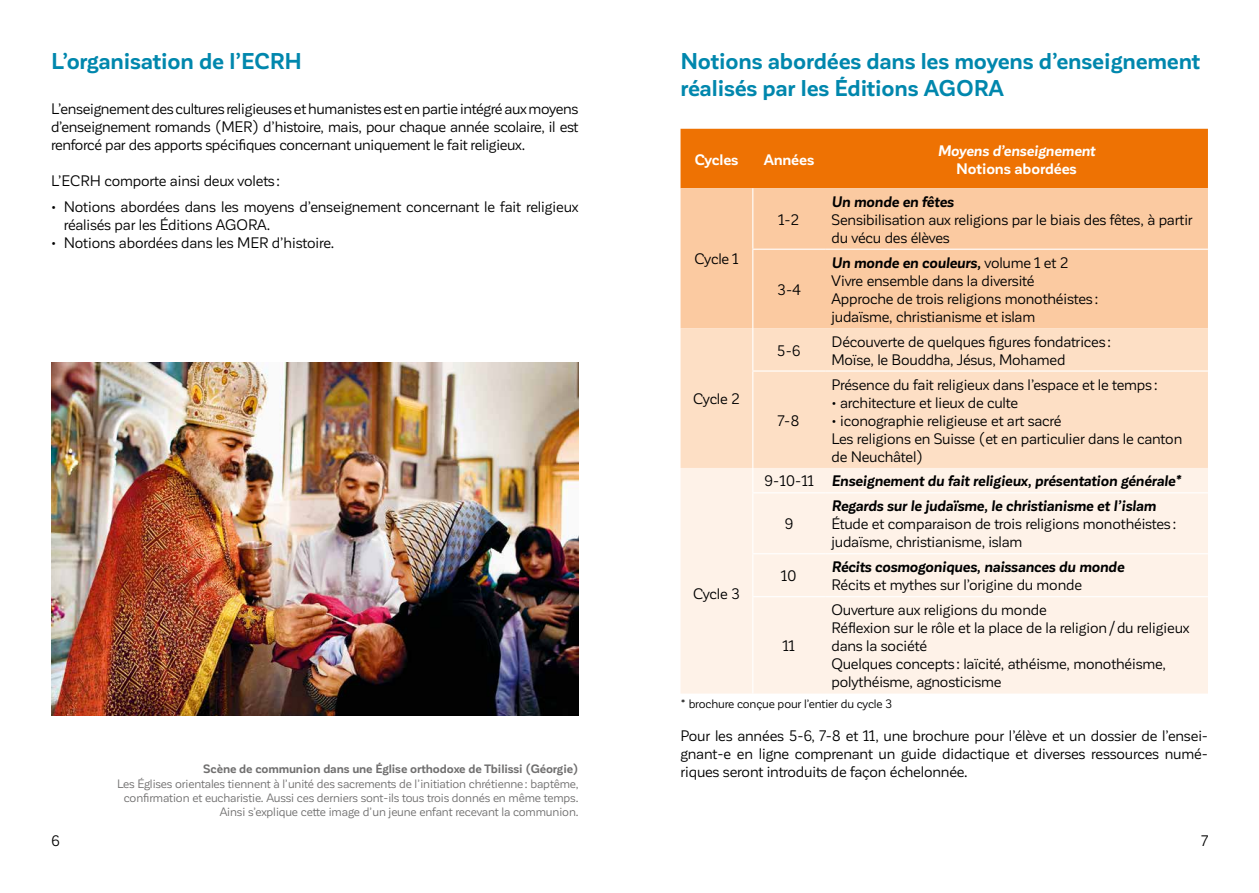
<style>
.page{position:relative;width:1259px;height:893px;background:#fff}
.page>*{position:absolute;margin:0;border:0;box-sizing:border-box;transform-origin:0 0}
.t1{font:700 22.5px/27px "Corporative Sans";letter-spacing:-.01em;color:#0087ad}
.t2{font:15px/18px "Corporative Sans";letter-spacing:-.01em;color:#000}
.t3{font:italic 700 15px "Corporative Sans";letter-spacing:-.01em;color:#000}
.t4{font:700 15px "Corporative Sans";letter-spacing:-.01em;color:#fff}
.t5{font:italic 700 15px "Corporative Sans";letter-spacing:-.01em;color:#fff}
.t6{font:12px/14.4px "Corporative Sans";letter-spacing:-.01em;color:#706f6f;text-align:right}
.t7{font:700 12px "Corporative Sans";letter-spacing:-.01em;color:#706f6f}
.t8{font:12px "Corporative Sans";letter-spacing:-.01em;color:#000}
.s1{font-weight:700;font-style:italic}
.s2{font-weight:400;font-style:normal}
</style>
<div class="page">
<div style="left:680px;top:129px;width:528px;height:59px;background:#ee7203"></div>
<div style="left:680px;top:188px;width:528px;height:140px;background:#fbcaa1"></div>
<div style="left:680px;top:328px;width:528px;height:140px;background:#fddfc5"></div>
<div style="left:680px;top:468px;width:528px;height:226px;background:#fef2e8"></div>
<hr style="left:752px;top:188px;width:1px;height:61px;background:#fff">
<hr style="left:752px;top:250px;width:1px;height:78px;background:#fff">
<hr style="left:752px;top:328px;width:1px;height:42px;background:#fff">
<hr style="left:752px;top:372px;width:1px;height:96px;background:#fff">
<svg style="left:752px;top:468px;width:1px;height:24px"></svg>
<hr style="left:752px;top:493px;width:1px;height:60px;background:#fff">
<hr style="left:752px;top:554px;width:1px;height:42px;background:#fff">
<hr style="left:752px;top:597px;width:1px;height:97px;background:#fff">
<hr style="left:752px;top:249px;width:73px;height:1px;background:#fff">
<hr style="left:825px;top:249px;width:383px;height:1px;background:#fff">
<hr style="left:752px;top:370px;width:73px;height:2px;background:#fff">
<hr style="left:825px;top:370px;width:383px;height:2px;background:#fff">
<hr style="left:752px;top:492px;width:73px;height:1px;background:#fff">
<hr style="left:825px;top:492px;width:383px;height:1px;background:#fff">
<hr style="left:752px;top:553px;width:73px;height:1px;background:#fff">
<hr style="left:825px;top:553px;width:383px;height:1px;background:#fff">
<hr style="left:752px;top:596px;width:73px;height:1px;background:#fff">
<hr style="left:825px;top:596px;width:383px;height:1px;background:#fff">
<img style="left:51px;top:362px;width:527px;height:353px">
<h1 class="t1" style="left:51px;top:48px;width:253px">L’organisation de l’ECRH</h1>
<p class="t2" style="left:51px;top:100px;width:529px;text-align:justify">L’enseignement des cultures religieuses et humanistes est en partie intégré aux moyens d’enseignement romands (MER) d’histoire, mais, pour chaque année scolaire, il est renforcé par des apports spécifiques concernant uniquement le fait religieux.</p>
<p class="t2" style="left:51px;top:172px;width:230px">L’ECRH comporte ainsi deux volets :</p>
<p class="t2" style="left:64px;top:198px;width:516px;text-indent:-13px">• Notions abordées dans les moyens d’enseignement concernant le fait religieux réalisés par les Éditions AGORA.</p>
<p class="t2" style="left:51px;top:234px;width:285px">• Notions abordées dans les MER d’histoire.</p>
<h1 class="t1" style="left:680px;top:48px;width:521px">Notions abordées dans les moyens d’enseignement réalisés par les Éditions AGORA</h1>
<p class="t4" style="left:695px;top:151px;width:45px">Cycles</p>
<p class="t4" style="left:763px;top:151px;width:52px">Années</p>
<p class="t2" style="left:694px;top:250px;width:46px">Cycle 1</p>
<p class="t2" style="left:778px;top:211px;width:23px">1-2</p>
<p class="t2" style="left:777px;top:281px;width:25px">3-4</p>
<p class="t5" style="left:937px;top:142px;width:159px">Moyens d’enseignement</p>
<p class="t4" style="left:956px;top:160px;width:122px">Notions abordées</p>
<p class="t3" style="left:831px;top:193px;width:124px">Un monde en fêtes</p>
<p class="t2" style="left:831px;top:211px;width:363px">Sensibilisation aux religions par le biais des fêtes, à partir du vécu des élèves</p>
<p class="t2" style="left:831px;top:254px;width:268px"><span class="s1">Un monde en couleurs,</span> volume 1 et 2<br>Vivre ensemble dans la diversité Approche de trois religions monothéistes : judaïsme, christianisme et islam</p>
<p class="t2" style="left:693px;top:390px;width:48px">Cycle 2</p>
<p class="t2" style="left:693px;top:585px;width:48px">Cycle 3</p>
<p class="t2" style="left:777px;top:342px;width:25px">5-6</p>
<p class="t2" style="left:831px;top:333px;width:281px">Découverte de quelques figures fondatrices :<br>Moïse, le Bouddha, Jésus, Mohamed</p>
<p class="t2" style="left:831px;top:375px;width:327px">Présence du fait religieux dans l’espace et le temps :</p>
<p class="t2" style="left:831px;top:393px;width:188px">• architecture et lieux de culte</p>
<p class="t2" style="left:831px;top:411px;width:352px">• iconographie religieuse et art sacré<br>Les religions en Suisse (et en particulier dans le canton de Neuchâtel)</p>
<p class="t3" style="left:764px;top:473px;width:419px"><span class="s2">9-10-11</span> Enseignement du fait religieux, présentation générale*</p>
<p class="t2" style="left:778px;top:411px;width:23px">7-8</p>
<p class="t2" style="left:784px;top:515px;width:11px">9</p>
<p class="t2" style="left:781px;top:567px;width:17px">10</p>
<p class="t3" style="left:831px;top:498px;width:326px">Regards sur le judaïsme, le christianisme et l’islam</p>
<p class="t2" style="left:831px;top:515px;width:346px">Étude et comparaison de trois religions monothéistes : judaïsme, christianisme, islam</p>
<p class="t3" style="left:831px;top:559px;width:294px">Récits cosmogoniques, naissances du monde</p>
<p class="t2" style="left:831px;top:576px;width:252px">Récits et mythes sur l’origine du monde</p>
<p class="t2" style="left:831px;top:601px;width:359px">Ouverture aux religions du monde<br>Réflexion sur le rôle et la place de la religion/du religieux dans la société<br>Quelques concepts : laïcité, athéisme, monothéisme, polythéisme, agnosticisme</p>
<p class="t8" style="left:680px;top:698px;width:213px">* brochure conçue pour l’entier du cycle 3</p>
<p class="t2" style="left:680px;top:727px;width:529px">Pour les années 5-6, 7-8 et 11, une brochure pour l’élève et un dossier de l’ensei&shy;gnant-e en ligne comprenant un guide didactique et diverses ressources numé-</p>
<p class="t2" style="left:783px;top:637px;width:14px">11</p>
<p class="t7" style="left:203px;top:762px;width:377px">Scène de communion dans une Église orthodoxe de Tbilissi (Géorgie)</p>
<p class="t2" style="left:680px;top:763px;width:289px">riques seront introduits de façon échelonnée.</p>
<p class="t6" style="left:117px;top:776px;width:463px">Les Églises orientales tiennent à l’unité des sacrements de l’initiation chrétienne: baptême, confirmation et eucharistie. Aussi ces derniers sont-ils tous trois donnés en même temps.<br>Ainsi s’explique cette image d’un jeune enfant recevant la communion.</p>
<p class="t2" style="left:51px;top:831px;width:11px">6</p>
<p class="t2" style="left:1201px;top:831px;width:8px">7</p>
</div>
